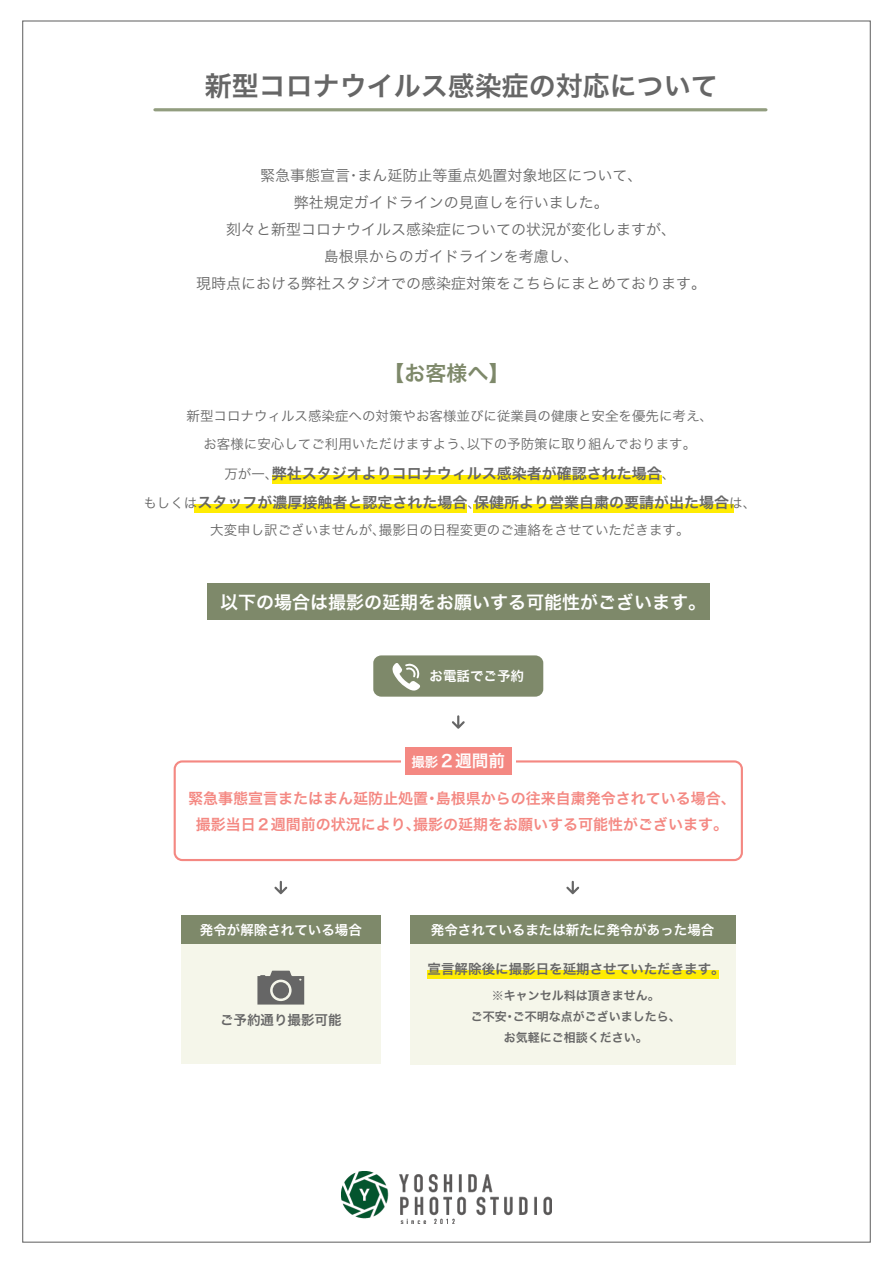
<style>
.page{position:relative;width:893px;height:1263px;background:#fff}
.page>*{position:absolute;margin:0;border:0;box-sizing:border-box;transform-origin:0 0}
.t1{font:27px "Hira Kaku Pro W6";color:#666}
.t2{font:21px "Hira Kaku Pro W6";color:#7e896a}
.t3{font:18px "Hira Kaku Pro W6";color:#fff}
.t4{font:16.65px "Hira Kaku Pro W6";color:#fffdfd}
.t5{font:15px/27px "Hira Kaku Pro W3";color:#666;text-align:center}
.t6{font:15px/28.5px "Hira Kaku Pro W6";color:#666;text-align:center}
.t7{font:15px/26px "Hira Kaku Pro W6";color:#f48882;text-align:center}
.t8{font:13.5px/28.5px "Hira Kaku Pro W3";color:#666;text-align:center}
.t9{font:13.5px "Hira Kaku Pro W6";color:#fff}
.t10{font:13.5px "Hira Kaku Pro W6";color:#666}
.t11{font:12px/21px "Hira Kaku Pro W6";color:#666;text-align:center}
.s1{font-family:"Hira Kaku Pro W3";font-size:13.5px}
.s2{font-size:13.5px}
</style>
<div class="page">
<div style="left:194px;top:504px;width:273px;height:8px;background:#ffec03"></div>
<div style="left:473px;top:504px;width:260px;height:8px;background:#ffec03"></div>
<div style="left:272px;top:475px;width:389px;height:9px;background:#ffec03"></div>
<div style="left:207px;top:584px;width:503px;height:36px;background:#7e896a"></div>
<hr style="left:155px;top:108px;width:611px;height:3px;background:#929d7f">
<div style="left:373px;top:655px;width:170px;height:42px;background:#7e896a;border-radius:8px"></div>
<svg style="left:392px;top:663px;width:28px;height:27px"></svg>
<svg style="left:452px;top:715px;width:13px;height:14px"></svg>
<div style="left:174px;top:760px;width:569px;height:101px;border:2px solid #f48882;border-radius:8px"></div>
<svg style="left:401px;top:747px;width:115px;height:28px"></svg>
<div style="left:405px;top:748px;width:106px;height:27px;background:#f48882"></div>
<svg style="left:274px;top:881px;width:13px;height:13px"></svg>
<svg style="left:566px;top:881px;width:13px;height:13px"></svg>
<div style="left:410px;top:916px;width:325px;height:148px;background:#f5f6ea"></div>
<div style="left:427px;top:970px;width:292px;height:8px;background:#ffec03"></div>
<div style="left:181px;top:915px;width:199px;height:149px;background:#f5f6ea"></div>
<svg style="left:257px;top:971px;width:47px;height:33px"></svg>
<div style="left:273px;top:982px;width:16px;height:16px;background:#666;border-radius:50%"></div>
<div style="left:181px;top:915px;width:199px;height:28px;background:#7e896a"></div>
<div style="left:410px;top:915px;width:325px;height:28px;background:#7e896a"></div>
<img style="left:341px;top:1171px;width:210px;height:53px">
<h1 class="t1" style="left:205px;top:61px;width:514px">新型コロナウイルス感染症の対応について</h1>
<p class="t5" style="left:196px;top:161px;width:511px">緊急事態宣言・まん延防止等重点処置対象地区について、<br>弊社規定ガイドラインの見直しを行いました。<br>刻々と新型コロナウイルス感染症についての状況が変化しますが、<br>島根県からのガイドラインを考慮し、<br>現時点における弊社スタジオでの感染症対策をこちらにまとめております。</p>
<h2 class="t2" style="left:383px;top:354px;width:127px">【お客様へ】</h2>
<p class="t8" style="left:187px;top:400px;width:528px">新型コロナウィルス感染症への対策やお客様並びに従業員の健康と安全を優先に考え、お客様に安心してご利用いただけますよう、以下の予防策に取り組んでおります。</p>
<p class="t6" style="left:143px;top:458px;width:614px"><span class="s1">万が一、</span>弊社スタジオよりコロナウィルス感染者が確認された場合<span class="s1">、<br>もしくは</span>スタッフが濃厚接触者と認定された場合<span class="s1">、</span>保健所より営業自粛の要請が出た場合<span class="s1">は、</span></p>
<p class="t8" style="left:210px;top:514px;width:481px">大変申し訳ございませんが、撮影日の日程変更のご連絡をさせていただきます。</p>
<p class="t3" style="left:220px;top:586px;width:487px">以下の場合は撮影の延期をお願いする可能性がございます。</p>
<p class="t9" style="left:430px;top:664px;width:96px">お電話でご予約</p>
<p class="t4" style="left:411px;top:746px;width:95px"><span class="s2">撮影</span>２週間前</p>
<p class="t7" style="left:188px;top:785px;width:549px">緊急事態宣言またはまん延防止処置・島根県からの往来自粛発令されている場合、撮影当日２週間前の状況により、撮影の延期をお願いする可能性がございます。</p>
<p class="t9" style="left:200px;top:917px;width:163px">発令が解除されている場合</p>
<p class="t9" style="left:431px;top:917px;width:285px">発令されているまたは新たに発令があった場合</p>
<p class="t10" style="left:220px;top:1008px;width:123px">ご予約通り撮影可能</p>
<p class="t10" style="left:428px;top:957px;width:298px">宣言解除後に撮影日を延期させていただきます。</p>
<p class="t11" style="left:471px;top:984px;width:211px">※キャンセル料は頂きません。<br>ご不安・ご不明な点がございましたら、お気軽にご相談ください。</p>
</div>
